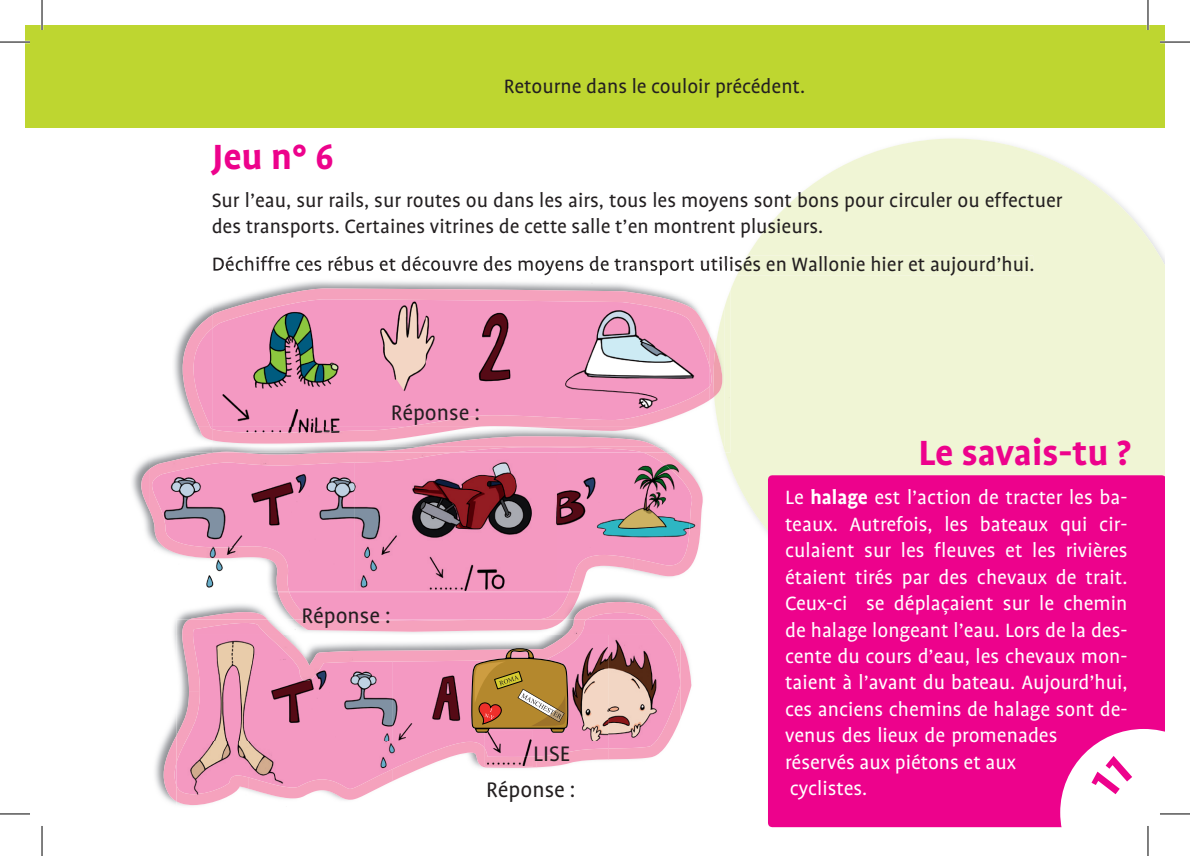
<style>
.page{position:relative;width:1190px;height:856px;background:#fff}
.page>*{position:absolute;margin:0;border:0;box-sizing:border-box;transform-origin:0 0}
.t1{font:700 40px "Profile OT";color:#ed028c}
.t2{font:24px "Profile OT";color:#231f20}
.t3{font:22px/26.4px "Profile OT";color:#fff}
.t4{font:22px/26px "Profile OT";color:#231f20}
.s1{font-weight:700}
</style>
<div class="page">
<svg style="left:725px;top:138px;width:440px;height:397px;background:#f1f6da"></svg>
<div style="left:737px;top:255px;width:296px;height:20px;background:#f0f5d5"></div>
<div style="left:768px;top:475px;width:397px;height:351px;background:#ed028c"></div>
<svg style="left:164px;top:640px;width:527px;height:160px"></svg>
<img style="left:132px;top:446px;width:571px;height:188px">
<img style="left:189px;top:601px;width:475px;height:18px">
<svg style="left:141px;top:452px;width:561px;height:140px"></svg>
<img style="left:278px;top:592px;width:302px;height:27px">
<img style="left:174px;top:305px;width:39px;height:141px">
<svg style="left:183px;top:314px;width:30px;height:115px;background:#ebaac4"></svg>
<img style="left:199px;top:426px;width:14px;height:14px">
<div style="left:25px;top:25px;width:1140px;height:102px;background:#bed630"></div>
<img style="left:725px;top:275px;width:5px;height:14px">
<img style="left:723px;top:289px;width:7px;height:163px">
<img style="left:213px;top:443px;width:490px;height:9px">
<img style="left:216px;top:446px;width:450px;height:6px">
<img style="left:640px;top:426px;width:63px;height:20px">
<img style="left:710px;top:289px;width:14px;height:111px">
<img style="left:714px;top:307px;width:10px;height:139px">
<img style="left:423px;top:436px;width:233px;height:10px">
<img style="left:213px;top:327px;width:212px;height:99px">
<img style="left:425px;top:327px;width:214px;height:88px">
<img style="left:213px;top:288px;width:426px;height:39px">
<img style="left:639px;top:293px;width:71px;height:133px">
<img style="left:405px;top:415px;width:234px;height:11px">
<img style="left:710px;top:335px;width:5px;height:64px">
<img style="left:713px;top:348px;width:9px;height:48px">
<img style="left:213px;top:426px;width:427px;height:17px">
<img style="left:213px;top:266px;width:517px;height:9px">
<img style="left:357px;top:452px;width:335px;height:139px">
<img style="left:150px;top:452px;width:207px;height:139px">
<img style="left:357px;top:452px;width:95px;height:10px">
<img style="left:633px;top:452px;width:69px;height:124px">
<img style="left:569px;top:554px;width:64px;height:37px">
<img style="left:608px;top:759px;width:72px;height:41px">
<img style="left:248px;top:793px;width:360px;height:7px">
<img style="left:248px;top:634px;width:360px;height:106px">
<img style="left:248px;top:740px;width:360px;height:53px">
<img style="left:182px;top:634px;width:398px;height:57px">
<img style="left:608px;top:634px;width:72px;height:125px">
<img style="left:176px;top:691px;width:72px;height:113px">
<img style="left:392px;top:741px;width:144px;height:39px">
<img style="left:248px;top:768px;width:144px;height:31px">
<img style="left:536px;top:748px;width:72px;height:18px">
<img style="left:182px;top:619px;width:494px;height:15px">
<img style="left:294px;top:619px;width:270px;height:12px">
<img style="left:485px;top:732px;width:48px;height:16px">
<img style="left:485px;top:748px;width:48px;height:17px">
<svg style="left:471px;top:647px;width:97px;height:85px;background:#b4844c"></svg>
<hr style="left:0;top:41px;width:30px;height:2px;background:#fff">
<hr style="left:1160px;top:41px;width:30px;height:2px;background:#fff">
<hr style="left:41px;top:0;width:2px;height:30px;background:#fff">
<hr style="left:1146px;top:0;width:3px;height:30px;background:#fff">
<hr style="left:0;top:42px;width:30px;height:1px;background:#000">
<hr style="left:1160px;top:42px;width:30px;height:1px;background:#000">
<hr style="left:0;top:813px;width:30px;height:1px;background:#000">
<hr style="left:1160px;top:813px;width:30px;height:1px;background:#000">
<hr style="left:42px;top:0;width:1px;height:30px;background:#000">
<hr style="left:42px;top:825px;width:1px;height:30px;background:#000">
<hr style="left:1147px;top:0;width:1px;height:30px;background:#000">
<hr style="left:1147px;top:825px;width:1px;height:30px;background:#000">
<svg style="left:1060px;top:728px;width:105px;height:102px"></svg>
<p class="t4" style="left:504px;top:74px;width:303px">Retourne dans le couloir précédent.</p>
<h1 class="t1" style="left:212px;top:134px;width:124px">Jeu n° 6</h1>
<p class="t4" style="left:212px;top:187px;width:852px">Sur l’eau, sur rails, sur routes ou dans les airs, tous les moyens sont bons pour circuler ou effectuer des transports. Certaines vitrines de cette salle t’en montrent plusieurs.</p>
<p class="t4" style="left:212px;top:251px;width:824px">Déchiffre ces rébus et découvre des moyens de transport utilisés en Wallonie hier et aujourd’hui.</p>
<p class="t2" style="left:391px;top:399px;width:91px">Réponse :</p>
<p class="t2" style="left:301px;top:601px;width:91px">Réponse :</p>
<p class="t2" style="left:533px;top:740px;width:38px">LISE</p>
<p class="t2" style="left:486px;top:776px;width:91px">Réponse :</p>
<h1 class="t1" style="left:918px;top:430px;width:214px">Le savais-tu ?</h1>
<p class="t3" style="left:785px;top:484px;width:344px">Le <span class="s1">halage</span> est l’action de tracter les ba&shy;teaux. Autrefois, les bateaux qui cir&shy;culaient sur les fleuves et les rivières étaient tirés par des chevaux de trait.<br>Ceux-ci se déplaçaient sur le chemin de halage longeant l’eau. Lors de la des&shy;cente du cours d’eau, les chevaux mon&shy;taient à l’avant du bateau. Aujourd’hui, ces anciens chemins de halage sont de&shy;venus des lieux de promenades réservés aux piétons et aux<br>cyclistes.</p>
</div>
